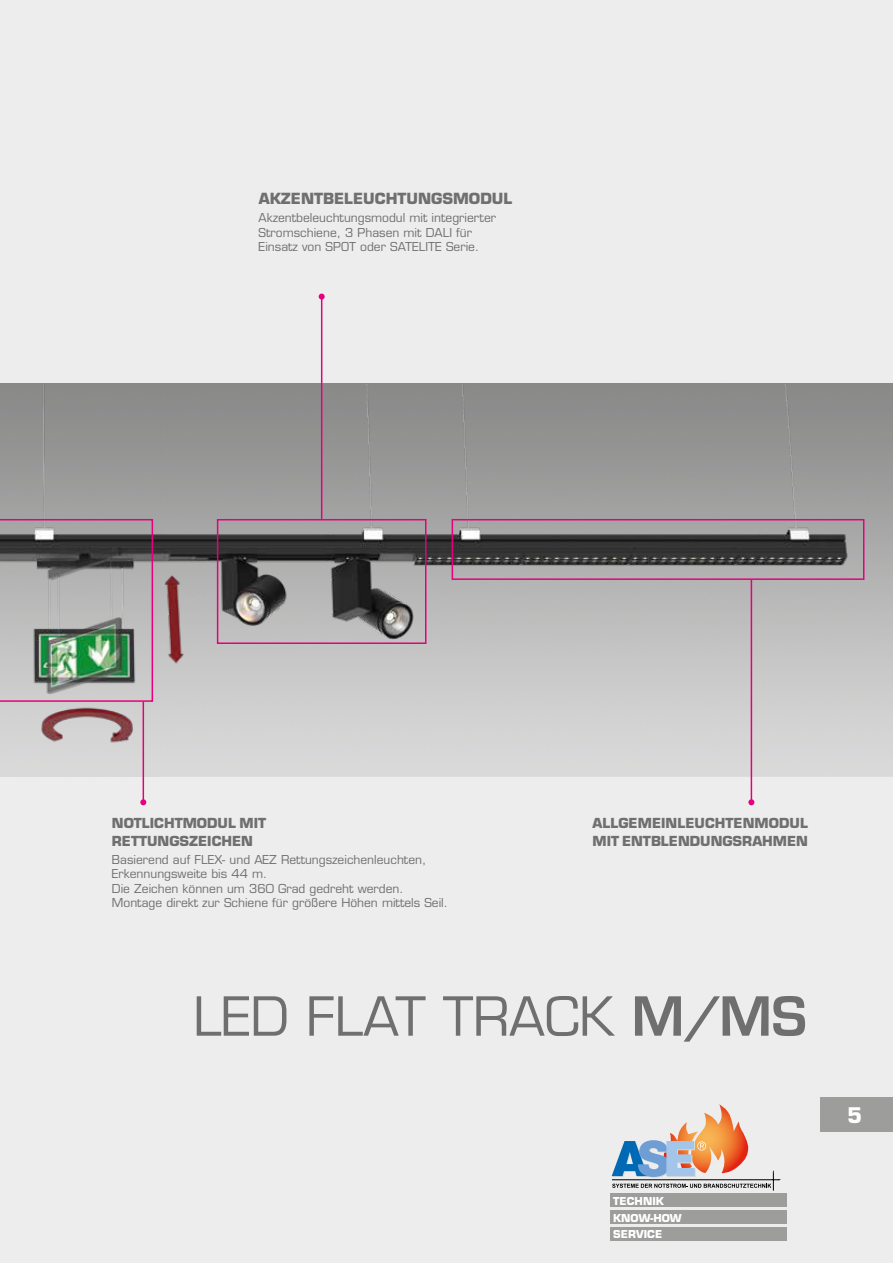
<style>
.page{position:relative;width:893px;height:1263px;background:#ededed}
.page>*{position:absolute;margin:0;border:0;box-sizing:border-box;transform-origin:0 0}
.t1{font:52.5px "Eurostile";letter-spacing:-.01em;color:#706f6f}
.t2{font:700 21px "Eurostile";color:#fff}
.t3{font:700 15px "Eurostile";color:#706f6f}
.t4{font:700 13.5px/18px "Eurostile";color:#706f6f}
.t5{font:12px/14.4px "Eurostile";color:#706f6f}
.t6{font:700 10.65px/16.8px "Eurostile";color:#fff}
.s1{font-weight:600}
</style>
<div class="page">
<div style="left:821px;top:1097px;width:72px;height:34px;background:#9d9d9c"></div>
<svg style="left:612px;top:1104px;width:169px;height:86px"></svg>
<div style="left:610px;top:1194px;width:177px;height:13px;background:#9d9d9c"></div>
<div style="left:610px;top:1211px;width:177px;height:13px;background:#9d9d9c"></div>
<div style="left:610px;top:1227px;width:177px;height:14px;background:#9d9d9c"></div>
<hr style="left:751px;top:580px;width:1px;height:222px;background:#e6007d">
<svg style="left:748px;top:799px;width:6px;height:6px"></svg>
<hr style="left:143px;top:702px;width:1px;height:100px;background:#e6007d">
<svg style="left:140px;top:799px;width:6px;height:6px"></svg>
<hr style="left:321px;top:297px;width:1px;height:222px;background:#e6007d">
<svg style="left:319px;top:294px;width:6px;height:6px"></svg>
<img style="left:0;top:385px;width:892px;height:391px">
<svg style="left:0;top:519px;width:153px;height:183px;background:#939792"></svg>
<div style="left:217px;top:519px;width:209px;height:125px;border:2px solid #e6007d"></div>
<div style="left:452px;top:519px;width:412px;height:61px;border:2px solid #e6007d"></div>
<p class="t3" style="left:259px;top:189px;width:255px">AKZENTBELEUCHTUNGSMODUL</p>
<p class="t5" style="left:259px;top:211px;width:239px">Akzentbeleuchtungsmodul mit integrierter<br>Stromschiene, 3 Phasen mit DALI für<br>Einsatz von SPOT oder SATELITE Serie.</p>
<p class="t4" style="left:112px;top:814px;width:156px">NOTLICHTMODUL MIT<br>RETTUNGSZEICHEN</p>
<p class="t5" style="left:112px;top:852px;width:338px">Basierend auf FLEX- und AEZ Rettungszeichenleuchten, Erkennungsweite bis 44 m.<br>Die Zeichen können um 360 Grad gedreht werden.<br>Montage direkt zur Schiene für größere Höhen mittels Seil.</p>
<p class="t4" style="left:592px;top:814px;width:217px">ALLGEMEINLEUCHTENMODUL<br>MIT ENTBLENDUNGSRAHMEN</p>
<h1 class="t1" style="left:193px;top:985px;width:615px">LED FLAT TRACK <span class="s1">M/MS</span></h1>
<p class="t6" style="left:613px;top:1192px;width:70px">TECHNIK<br>KNOW-HOW<br>SERVICE</p>
<h2 class="t2" style="left:847px;top:1102px;width:17px">5</h2>
</div>
